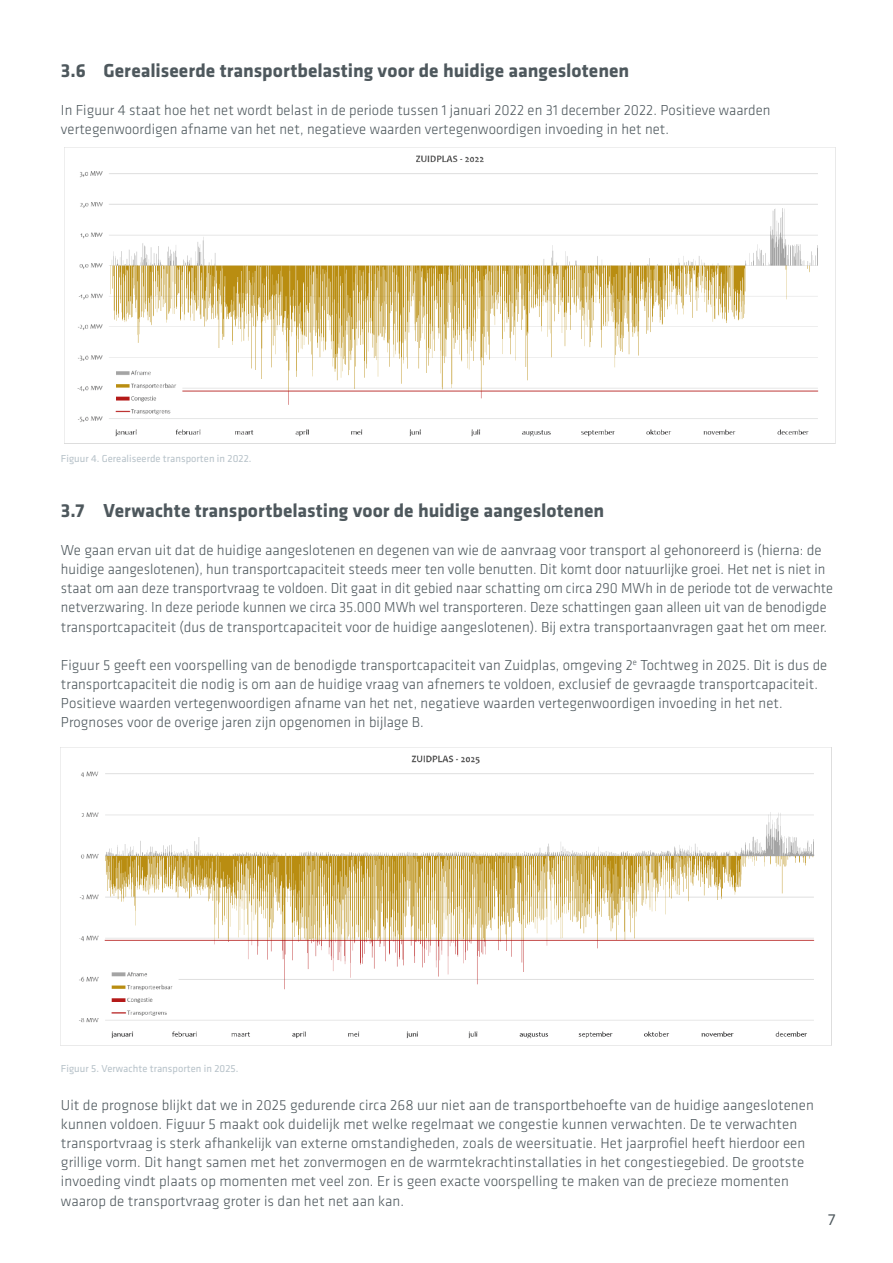
<style>
.page{position:relative;width:893px;height:1263px;background:#fff}
.page>*{position:absolute;margin:0;border:0;box-sizing:border-box;transform-origin:0 0}
.t1{font:700 19.5px "Klavika";color:#4e585d}
.t2{font:16.5px "Klavika";color:#4e585d}
.t3{font:300 15px/19.2px "Klavika";letter-spacing:.005em;color:#4e585d}
.t4{font:10.5px "Klavika";letter-spacing:.005em;color:#b7c2c9}
</style>
<div class="page">
<img style="left:65px;top:155px;width:770px;height:289px">
<img style="left:61px;top:747px;width:770px;height:292px">
<h1 class="t1" style="left:61px;top:59px;width:570px">3.6 Gerealiseerde transportbelasting voor de huidige aangeslotenen</h1>
<p class="t3" style="left:61px;top:101px;width:711px">In Figuur 4 staat hoe het net wordt belast in de periode tussen 1 januari 2022 en 31 december 2022. Positieve waarden vertegenwoordigen afname van het net, negatieve waarden vertegenwoordigen invoeding in het net.</p>
<p class="t4" style="left:61px;top:453px;width:192px">Figuur 4. Gerealiseerde transporten in 2022.</p>
<h1 class="t1" style="left:61px;top:500px;width:545px">3.7 Verwachte transportbelasting voor de huidige aangeslotenen</h1>
<p class="t3" style="left:61px;top:541px;width:774px">We gaan ervan uit dat de huidige aangeslotenen en degenen van wie de aanvraag voor transport al gehonoreerd is (hierna: de huidige aangeslotenen), hun transportcapaciteit steeds meer ten volle benutten. Dit komt door natuurlijke groei. Het net is niet in staat om aan deze transportvraag te voldoen. Dit gaat in dit gebied naar schatting om circa 290 MWh in de periode tot de verwachte netverzwaring. In deze periode kunnen we circa 35.000 MWh wel transporteren. Deze schattingen gaan alleen uit van de benodigde transportcapaciteit (dus de transportcapaciteit voor de huidige aangeslotenen). Bij extra transportaanvragen gaat het om meer.</p>
<p class="t3" style="left:61px;top:655px;width:768px">Figuur 5 geeft een voorspelling van de benodigde transportcapaciteit van Zuidplas, omgeving 2<sup>e</sup> Tochtweg in 2025. Dit is dus de transportcapaciteit die nodig is om aan de huidige vraag van afnemers te voldoen, exclusief de gevraagde transportcapaciteit.<br>Positieve waarden vertegenwoordigen afname van het net, negatieve waarden vertegenwoordigen invoeding in het net.<br>Prognoses voor de overige jaren zijn opgenomen in bijlage B.</p>
<p class="t4" style="left:61px;top:1062px;width:179px">Figuur 5. Verwachte transporten in 2025.</p>
<p class="t3" style="left:61px;top:1095px;width:754px">Uit de prognose blijkt dat we in 2025 gedurende circa 268 uur niet aan de transportbehoefte van de huidige aangeslotenen kunnen voldoen. Figuur 5 maakt ook duidelijk met welke regelmaat we congestie kunnen verwachten. De te verwachten transportvraag is sterk afhankelijk van externe omstandigheden, zoals de weersituatie. Het jaarprofiel heeft hierdoor een grillige vorm. Dit hangt samen met het zonvermogen en de warmtekrachtinstallaties in het congestiegebied. De grootste invoeding vindt plaats op momenten met veel zon. Er is geen exacte voorspelling te maken van de precieze momenten waarop de transportvraag groter is dan het net aan kan.</p>
<p class="t2" style="left:828px;top:1210px;width:9px">7</p>
</div>
